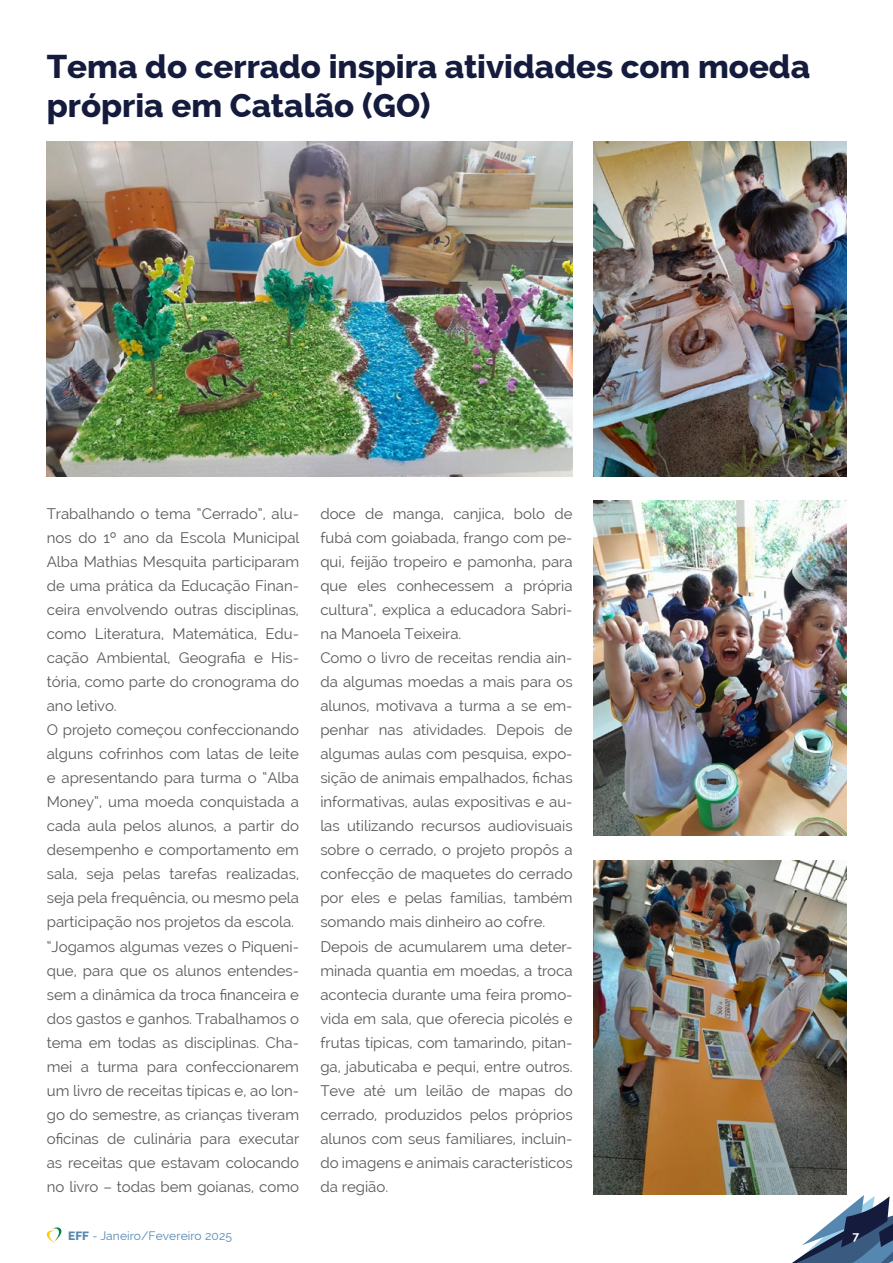
<style>
.page{position:relative;width:893px;height:1263px;background:#fff}
.page>*{position:absolute;margin:0;border:0;box-sizing:border-box;transform-origin:0 0}
.t1{font:800 33px/39.6px "Raleway";color:#141b3d}
.t2{font:15px/24px "Raleway";color:#58595b}
.t3{font:12px "Raleway";letter-spacing:.01em;color:#5687b1}
.t4{font:700 12px "Raleway";color:#fff}
.s1{font-weight:800}
</style>
<div class="page">
<svg style="left:792px;top:1195px;width:101px;height:68px"></svg>
<svg style="left:46px;top:1227px;width:16px;height:17px"></svg>
<img style="left:594px;top:142px;width:252px;height:335px">
<img style="left:594px;top:501px;width:252px;height:335px">
<img style="left:594px;top:860px;width:252px;height:335px">
<img style="left:47px;top:142px;width:526px;height:335px">
<h1 class="t1" style="left:47px;top:47px;width:765px">Tema do cerrado inspira atividades com moeda própria em Catalão (GO)</h1>
<p class="t2" style="left:47px;top:502px;width:254px">Trabalhando o tema “Cerrado”, alu&shy;nos do 1º ano da Escola Municipal Alba Mathias Mesquita participaram de uma prática da Educação Finan&shy;ceira envolvendo outras disciplinas, como Literatura, Matemática, Edu&shy;cação Ambiental, Geografia e His&shy;tória, como parte do cronograma do ano letivo.<br>O projeto começou confeccionando alguns cofrinhos com latas de leite e apresentando para turma o “Alba Money”, uma moeda conquistada a cada aula pelos alunos, a partir do desempenho e comportamento em sala, seja pelas tarefas realizadas, seja pela frequência, ou mesmo pela participação nos projetos da escola. “Jogamos algumas vezes o Piqueni&shy;que, para que os alunos entendes&shy;sem a dinâmica da troca financeira e dos gastos e ganhos. Trabalhamos o tema em todas as disciplinas. Cha&shy;mei a turma para confeccionarem um livro de receitas típicas e, ao lon&shy;go do semestre, as crianças tiveram oficinas de culinária para executar as receitas que estavam colocando no livro – todas bem goianas, como</p>
<p class="t2" style="left:320px;top:502px;width:254px">doce de manga, canjica, bolo de fubá com goiabada, frango com pe&shy;qui, feijão tropeiro e pamonha, para que eles conhecessem a própria cultura”, explica a educadora Sabri&shy;na Manoela Teixeira.<br>Como o livro de receitas rendia ain&shy;da algumas moedas a mais para os alunos, motivava a turma a se em&shy;penhar nas atividades. Depois de algumas aulas com pesquisa, expo&shy;sição de animais empalhados, fichas informativas, aulas expositivas e au&shy;las utilizando recursos audiovisuais sobre o cerrado, o projeto propôs a confecção de maquetes do cerrado por eles e pelas famílias, também somando mais dinheiro ao cofre.<br>Depois de acumularem uma deter&shy;minada quantia em moedas, a troca acontecia durante uma feira promo&shy;vida em sala, que oferecia picolés e frutas típicas, com tamarindo, pitan&shy;ga, jabuticaba e pequi, entre outros.<br>Teve até um leilão de mapas do cerrado, produzidos pelos próprios alunos com seus familiares, incluin&shy;do imagens e animais característicos da região.</p>
<p class="t3" style="left:68px;top:1229px;width:166px"><span class="s1">EFF</span> - Janeiro/Fevereiro 2025</p>
<p class="t4" style="left:852px;top:1229px;width:8px">7</p>
</div>
